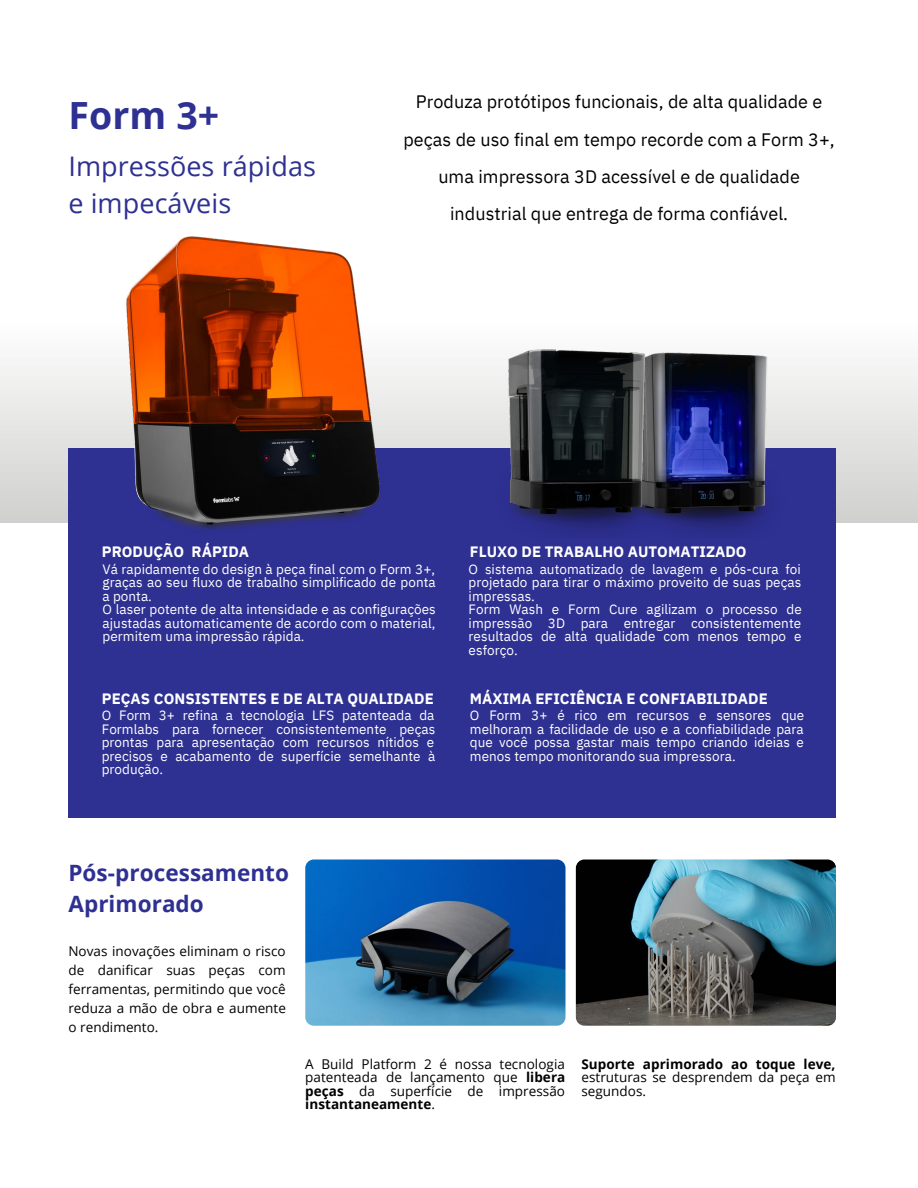
<style>
.page{position:relative;width:918px;height:1188px;background:#fff}
.page>*{position:absolute;margin:0;border:0;box-sizing:border-box;transform-origin:0 0}
.t1{font:700 37.5px "Open Sans";color:#2e3092}
.t2{font:27px/37.2px "Open Sans";letter-spacing:.005em;color:#2e3092}
.t3{font:700 22.5px "Open Sans";letter-spacing:.005em;color:#2e3092}
.t4{font:18px/37.2px "IBM Plex Sans";letter-spacing:.005em;color:#000;text-align:center}
.t5{font:700 15px "IBM Plex Sans";letter-spacing:.005em;color:#fff}
.t6{font:13.5px/13.5px "IBM Plex Sans";letter-spacing:.005em;color:#fff;text-align:justify}
.t7{font:13.5px/13.5px "Open Sans";letter-spacing:.005em;color:#000;text-align:justify}
.s1{font-weight:700}
</style>
<div class="page">
<img style="left:0;top:363px;width:918px;height:159px">
<div style="left:68px;top:449px;width:768px;height:369px;background:#2e3092"></div>
<img style="left:118px;top:236px;width:269px;height:294px">
<img style="left:672px;top:352px;width:122px;height:179px">
<img style="left:473px;top:349px;width:199px;height:183px">
<img style="left:305px;top:860px;width:260px;height:166px;border-radius:9px">
<img style="left:576px;top:860px;width:260px;height:166px;border-radius:9px">
<p class="t1" style="left:68px;top:89px;width:152px">Form 3+</p>
<p class="t2" style="left:68px;top:147px;width:249px">Impressões rápidas e impecáveis</p>
<p class="t4" style="left:403px;top:83px;width:433px">Produza protótipos funcionais, de alta qualidade e peças de uso final em tempo recorde com a Form 3+, uma impressora 3D acessível e de qualidade industrial que entrega de forma confiável.</p>
<p class="t5" style="left:102px;top:542px;width:149px">PRODUÇÃO RÁPIDA</p>
<p class="t5" style="left:470px;top:542px;width:278px">FLUXO DE TRABALHO AUTOMATIZADO</p>
<p class="t6" style="left:103px;top:562px;width:335px">Vá rapidamente do design à peça final com o Form 3+, graças ao seu fluxo de trabalho simplificado de ponta a ponta.</p>
<p class="t6" style="left:103px;top:602px;width:335px">O laser potente de alta intensidade e as configurações ajustadas automaticamente de acordo com o material, permitem uma impressão rápida.</p>
<p class="t5" style="left:102px;top:689px;width:334px">PEÇAS CONSISTENTES E DE ALTA QUALIDADE</p>
<p class="t6" style="left:102px;top:708px;width:335px">O Form 3+ refina a tecnologia LFS patenteada da Formlabs para fornecer consistentemente peças prontas para apresentação com recursos nítidos e precisos e acabamento de superfície semelhante à produção.</p>
<p class="t6" style="left:469px;top:562px;width:334px">O sistema automatizado de lavagem e pós-cura foi projetado para tirar o máximo proveito de suas peças impressas.</p>
<p class="t6" style="left:469px;top:602px;width:335px">Form Wash e Form Cure agilizam o processo de impressão 3D para entregar consistentemente resultados de alta qualidade com menos tempo e esforço.</p>
<p class="t5" style="left:470px;top:689px;width:299px">MÁXIMA EFICIÊNCIA E CONFIABILIDADE</p>
<p class="t6" style="left:470px;top:708px;width:336px">O Form 3+ é rico em recursos e sensores que melhoram a facilidade de uso e a confiabilidade para que você possa gastar mais tempo criando ideias e menos tempo monitorando sua impressora.</p>
<p class="t3" style="left:68px;top:857px;width:222px">Pós-processamento</p>
<p class="t3" style="left:68px;top:888px;width:137px">Aprimorado</p>
<p class="t7" style="left:68px;top:941px;width:219px;line-height:19.2px">Novas inovações eliminam o risco de danificar suas peças com ferramentas, permitindo que você reduza a mão de obra e aumente o rendimento.</p>
<p class="t7" style="left:305px;top:1057px;width:262px">A Build Platform 2 é nossa tecnologia patenteada de lançamento que <span class="s1">libera peças</span> da superfície de impressão <span class="s1">instantaneamente</span>.</p>
<p class="t7" style="left:581px;top:1057px;width:256px"><span class="s1">Suporte aprimorado ao toque leve, </span>estruturas se desprendem da peça em segundos.</p>
</div>
